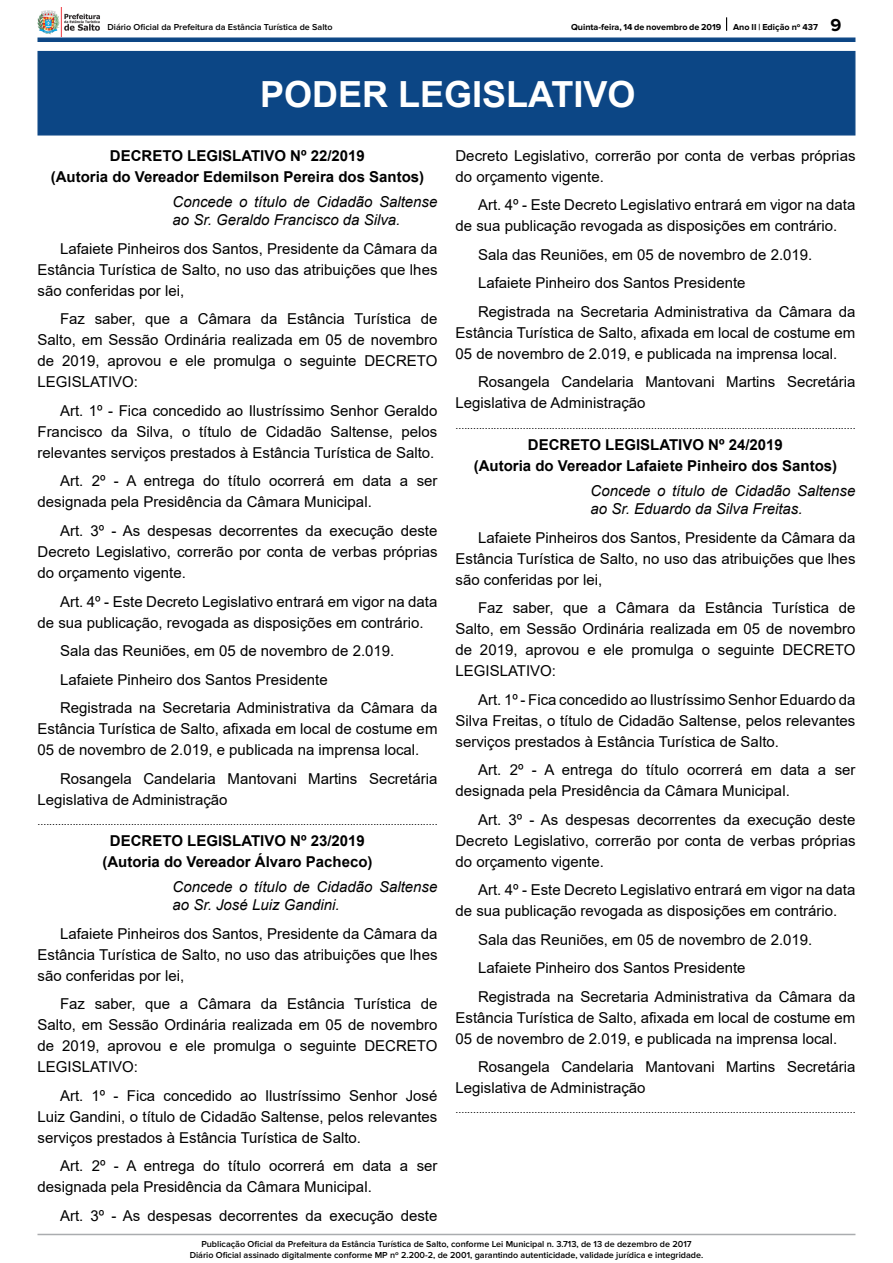
<style>
.page{position:relative;width:893px;height:1263px;background:#fff}
.page>*{position:absolute;margin:0;border:0;box-sizing:border-box;transform-origin:0 0}
.t1{font:700 36px "Arial";color:#fff}
._2_-_Corpo{font:15px/21px "Arial";color:#000;text-align:justify}
._1_-_Cabeçalho{font:700 15px "Arial";color:#000}
._3_-_Ementa{font:italic 15px/18px "Arial";color:#000}
._4_-_LINHA_FINAL{font:10.5px "Arial";color:#000}
.t2{font:600 9px/10.8px "Proxima Nova";color:#000;text-align:center}
.t3{font:700 9px "Proxima Nova";color:#000}
.s1{font-size:18px}
</style>
<div class="page">
<hr style="left:38px;top:38px;width:817px;height:4px;background:#0c4685">
<svg style="left:726px;top:17px;width:1px;height:14px"></svg>
<img style="left:38px;top:8px;width:62px;height:28px">
<hr style="left:37px;top:1234px;width:818px;height:1px;background:#aaacaf">
<div style="left:38px;top:51px;width:817px;height:85px;background:#0c4685;border:1px solid #0c4685"></div>
<p class="t2" style="left:107px;top:22px;width:227px">Diário Oficial da Prefeitura da Estância Turística de Salto</p>
<p class="t3" style="left:571px;top:22px;width:152px">Quinta-feira, 14 de novembro de 2019</p>
<p class="t3" style="left:733px;top:22px;width:110px">Ano II | Edição nº 437 <span class="s1">9</span></p>
<p class="t1" style="left:260px;top:69px;width:377px">PODER LEGISLATIVO</p>
<p class="_1_-_Cabeçalho" style="left:110px;top:145px;width:256px">DECRETO LEGISLATIVO Nº 22/2019</p>
<p class="_1_-_Cabeçalho" style="left:51px;top:166px;width:375px">(Autoria do Vereador Edemilson Pereira dos Santos)</p>
<p class="_3_-_Ementa" style="left:172px;top:193px;width:266px">Concede o título de Cidadão Saltense ao Sr. Geraldo Francisco da Silva.</p>
<p class="_2_-_Corpo" style="left:38px;top:238px;width:401px;text-indent:22px">Lafaiete Pinheiros dos Santos, Presidente da Câmara da Estância Turística de Salto, no uso das atribuições que lhes são conferidas por lei,</p>
<p class="_2_-_Corpo" style="left:38px;top:309px;width:401px;text-indent:22px">Faz saber, que a Câmara da Estância Turística de Salto, em Sessão Ordinária realizada em 05 de novembro de 2019, aprovou e ele promulga o seguinte DECRETO LEGISLATIVO:</p>
<p class="_2_-_Corpo" style="left:38px;top:400px;width:401px;text-indent:22px">Art. 1º - Fica concedido ao Ilustríssimo Senhor Geraldo Francisco da Silva, o título de Cidadão Saltense, pelos relevantes serviços prestados à Estância Turística de Salto.</p>
<p class="_2_-_Corpo" style="left:38px;top:471px;width:401px;text-indent:22px">Art. 2º - A entrega do título ocorrerá em data a ser designada pela Presidência da Câmara Municipal.</p>
<p class="_2_-_Corpo" style="left:38px;top:520px;width:401px;text-indent:22px">Art. 3º - As despesas decorrentes da execução deste Decreto Legislativo, correrão por conta de verbas próprias do orçamento vigente.</p>
<p class="_2_-_Corpo" style="left:38px;top:591px;width:401px;text-indent:22px">Art. 4º - Este Decreto Legislativo entrará em vigor na data de sua publicação, revogada as disposições em contrário.</p>
<p class="_2_-_Corpo" style="left:60px;top:640px;width:336px">Sala das Reuniões, em 05 de novembro de 2.019.</p>
<p class="_2_-_Corpo" style="left:60px;top:669px;width:269px">Lafaiete Pinheiro dos Santos Presidente</p>
<p class="_2_-_Corpo" style="left:38px;top:697px;width:401px;text-indent:22px">Registrada na Secretaria Administrativa da Câmara da Estância Turística de Salto, afixada em local de costume em 05 de novembro de 2.019, e publicada na imprensa local.</p>
<p class="_2_-_Corpo" style="left:38px;top:768px;width:401px;text-indent:22px">Rosangela Candelaria Mantovani Martins Secretária<br>Legislativa de Administração</p>
<p class="_4_-_LINHA_FINAL" style="left:38px;top:814px;width:401px">.........................................................................................................................................</p>
<p class="_1_-_Cabeçalho" style="left:110px;top:830px;width:256px">DECRETO LEGISLATIVO Nº 23/2019</p>
<p class="_1_-_Cabeçalho" style="left:102px;top:851px;width:272px">(Autoria do Vereador Álvaro Pacheco)</p>
<p class="_3_-_Ementa" style="left:172px;top:878px;width:266px">Concede o título de Cidadão Saltense ao Sr. José Luiz Gandini.</p>
<p class="_2_-_Corpo" style="left:38px;top:923px;width:401px;text-indent:22px">Lafaiete Pinheiros dos Santos, Presidente da Câmara da Estância Turística de Salto, no uso das atribuições que lhes são conferidas por lei,</p>
<p class="_2_-_Corpo" style="left:38px;top:993px;width:401px;text-indent:22px">Faz saber, que a Câmara da Estância Turística de Salto, em Sessão Ordinária realizada em 05 de novembro de 2019, aprovou e ele promulga o seguinte DECRETO LEGISLATIVO:</p>
<p class="_2_-_Corpo" style="left:38px;top:1085px;width:401px;text-indent:22px">Art. 1º - Fica concedido ao Ilustríssimo Senhor José Luiz Gandini, o título de Cidadão Saltense, pelos relevantes serviços prestados à Estância Turística de Salto.</p>
<p class="_2_-_Corpo" style="left:38px;top:1155px;width:401px;text-indent:22px">Art. 2º - A entrega do título ocorrerá em data a ser designada pela Presidência da Câmara Municipal.</p>
<p class="_2_-_Corpo" style="left:60px;top:1205px;width:379px">Art. 3º - As despesas decorrentes da execução deste</p>
<p class="_2_-_Corpo" style="left:455px;top:145px;width:401px">Decreto Legislativo, correrão por conta de verbas próprias do orçamento vigente.</p>
<p class="_2_-_Corpo" style="left:455px;top:195px;width:401px;text-indent:22px">Art. 4º - Este Decreto Legislativo entrará em vigor na data de sua publicação revogada as disposições em contrário.</p>
<p class="_2_-_Corpo" style="left:478px;top:244px;width:336px">Sala das Reuniões, em 05 de novembro de 2.019.</p>
<p class="_2_-_Corpo" style="left:478px;top:273px;width:269px">Lafaiete Pinheiro dos Santos Presidente</p>
<p class="_2_-_Corpo" style="left:455px;top:301px;width:401px;text-indent:22px">Registrada na Secretaria Administrativa da Câmara da Estância Turística de Salto, afixada em local de costume em 05 de novembro de 2.019, e publicada na imprensa local.</p>
<p class="_2_-_Corpo" style="left:455px;top:372px;width:401px;text-indent:22px">Rosangela Candelaria Mantovani Martins Secretária<br>Legislativa de Administração</p>
<p class="_4_-_LINHA_FINAL" style="left:456px;top:418px;width:401px">.........................................................................................................................................</p>
<p class="_1_-_Cabeçalho" style="left:528px;top:434px;width:256px">DECRETO LEGISLATIVO Nº 24/2019</p>
<p class="_1_-_Cabeçalho" style="left:474px;top:455px;width:365px">(Autoria do Vereador Lafaiete Pinheiro dos Santos)</p>
<p class="_3_-_Ementa" style="left:590px;top:482px;width:266px">Concede o título de Cidadão Saltense ao Sr. Eduardo da Silva Freitas.</p>
<p class="_2_-_Corpo" style="left:455px;top:527px;width:401px;text-indent:22px">Lafaiete Pinheiros dos Santos, Presidente da Câmara da Estância Turística de Salto, no uso das atribuições que lhes são conferidas por lei,</p>
<p class="_2_-_Corpo" style="left:455px;top:597px;width:401px;text-indent:22px">Faz saber, que a Câmara da Estância Turística de Salto, em Sessão Ordinária realizada em 05 de novembro de 2019, aprovou e ele promulga o seguinte DECRETO LEGISLATIVO:</p>
<p class="_2_-_Corpo" style="left:455px;top:689px;width:401px;text-indent:22px">Art. 1º - Fica concedido ao Ilustríssimo Senhor Eduardo da Silva Freitas, o título de Cidadão Saltense, pelos relevantes serviços prestados à Estância Turística de Salto.</p>
<p class="_2_-_Corpo" style="left:455px;top:759px;width:401px;text-indent:22px">Art. 2º - A entrega do título ocorrerá em data a ser designada pela Presidência da Câmara Municipal.</p>
<p class="_2_-_Corpo" style="left:455px;top:809px;width:401px;text-indent:22px">Art. 3º - As despesas decorrentes da execução deste Decreto Legislativo, correrão por conta de verbas próprias do orçamento vigente.</p>
<p class="_2_-_Corpo" style="left:455px;top:879px;width:401px;text-indent:22px">Art. 4º - Este Decreto Legislativo entrará em vigor na data de sua publicação revogada as disposições em contrário.</p>
<p class="_2_-_Corpo" style="left:478px;top:929px;width:336px">Sala das Reuniões, em 05 de novembro de 2.019.</p>
<p class="_2_-_Corpo" style="left:478px;top:957px;width:269px">Lafaiete Pinheiro dos Santos Presidente</p>
<p class="_2_-_Corpo" style="left:455px;top:986px;width:401px;text-indent:22px">Registrada na Secretaria Administrativa da Câmara da Estância Turística de Salto, afixada em local de costume em 05 de novembro de 2.019, e publicada na imprensa local.</p>
<p class="_2_-_Corpo" style="left:455px;top:1056px;width:401px;text-indent:22px">Rosangela Candelaria Mantovani Martins Secretária<br>Legislativa de Administração</p>
<p class="_4_-_LINHA_FINAL" style="left:456px;top:1102px;width:401px">.........................................................................................................................................</p>
<p class="t2" style="left:190px;top:1238px;width:515px">Publicação Oficial da Prefeitura da Estância Turística de Salto, conforme Lei Municipal n. 3.713, de 13 de dezembro de 2017<br>Diário Oficial assinado digitalmente conforme MP nº 2.200-2, de 2001, garantindo autenticidade, validade jurídica e integridade.</p>
</div>
